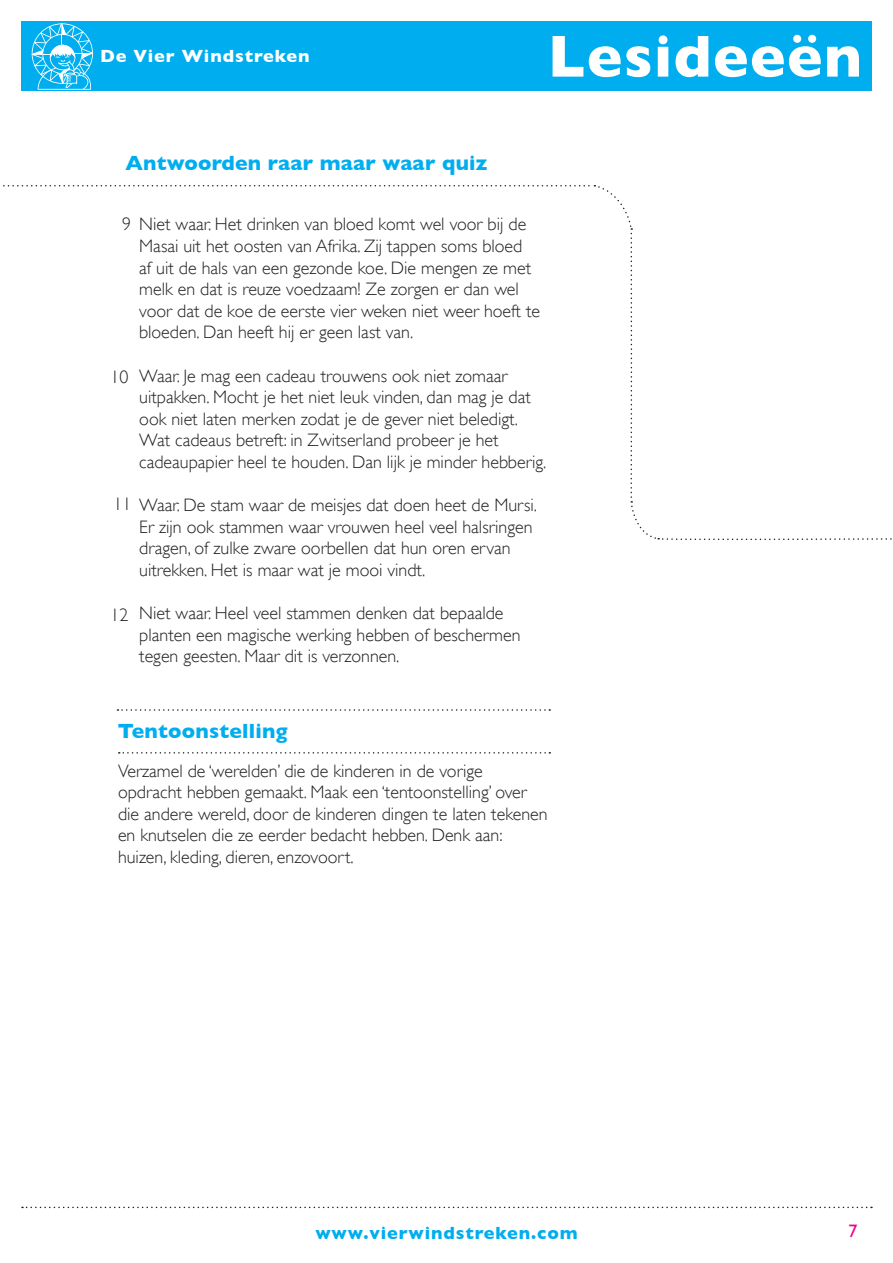
<style>
.page{position:relative;width:893px;height:1263px;background:#fff}
.page>*{position:absolute;margin:0;border:0;box-sizing:border-box;transform-origin:0 0}
.t1{font:700 60px "Gill Sans";letter-spacing:.02em;color:#fff}
.t2{font:700 21px "Gill Sans";letter-spacing:.01em;color:#00aeef}
.text{font:300 18px/21.6px "Gill Sans";color:#231f20}
.t3{font:700 18px "Gill Sans";letter-spacing:.05em;color:#00aeef}
.t4{font:700 18px "Gill Sans";letter-spacing:.05em;color:#fff}
.t5{font:18px "Gill Sans";color:#ed028c}
</style>
<div class="page">
<div style="left:21px;top:21px;width:851px;height:70px;background:#00aeef"></div>
<svg style="left:32px;top:23px;width:61px;height:67px"></svg>
<svg style="left:22px;top:1206px;width:850px;height:2px"></svg>
<svg style="left:119px;top:752px;width:431px;height:2px"></svg>
<svg style="left:117px;top:709px;width:433px;height:2px"></svg>
<p class="t4" style="left:100px;top:45px;width:211px">De Vier Windstreken</p>
<p class="t2" style="left:125px;top:151px;width:364px">Antwoorden raar maar waar quiz</p>
<h1 class="t1" style="left:547px;top:21px;width:316px">Lesideeën</h1>
<p class="text" style="left:139px;top:214px;width:402px;text-indent:-17px">9 Niet waar. Het drinken van bloed komt wel voor bij de Masai uit het oosten van Afrika. Zij tappen soms bloed<br>af uit de hals van een gezonde koe. Die mengen ze met melk en dat is reuze voedzaam! Ze zorgen er dan wel voor dat de koe de eerste vier weken niet weer hoeft te bloeden. Dan heeft hij er geen last van.</p>
<p class="text" style="left:139px;top:365px;width:409px">Waar. Je mag een cadeau trouwens ook niet zomaar uitpakken. Mocht je het niet leuk vinden, dan mag je dat ook niet laten merken zodat je de gever niet beledigt.<br>Wat cadeaus betreft: in Zwitserland probeer je het cadeaupapier heel te houden. Dan lijk je minder hebberig.</p>
<p class="text" style="left:139px;top:494px;width:399px;text-indent:-26px">11 Waar. De stam waar de meisjes dat doen heet de Mursi.<br>Er zijn ook stammen waar vrouwen heel veel halsringen dragen, of zulke zware oorbellen dat hun oren ervan uitrekken. Het is maar wat je mooi vindt.</p>
<p class="text" style="left:139px;top:602px;width:383px">Niet waar. Heel veel stammen denken dat bepaalde planten een magische werking hebben of beschermen tegen geesten. Maar dit is verzonnen.</p>
<p class="text" style="left:111px;top:367px;width:19px">10</p>
<p class="text" style="left:111px;top:604px;width:19px">12</p>
<p class="t2" style="left:118px;top:718px;width:171px">Tentoonstelling</p>
<p class="text" style="left:118px;top:760px;width:431px">Verzamel de ‘werelden’ die de kinderen in de vorige opdracht hebben gemaakt. Maak een ‘tentoonstelling’ over die andere wereld, door de kinderen dingen te laten tekenen en knutselen die ze eerder bedacht hebben. Denk aan: huizen, kleding, dieren, enzovoort.</p>
<p class="t3" style="left:315px;top:1222px;width:264px">www.vierwindstreken.com</p>
<p class="t5" style="left:848px;top:1221px;width:10px">7</p>
</div>
